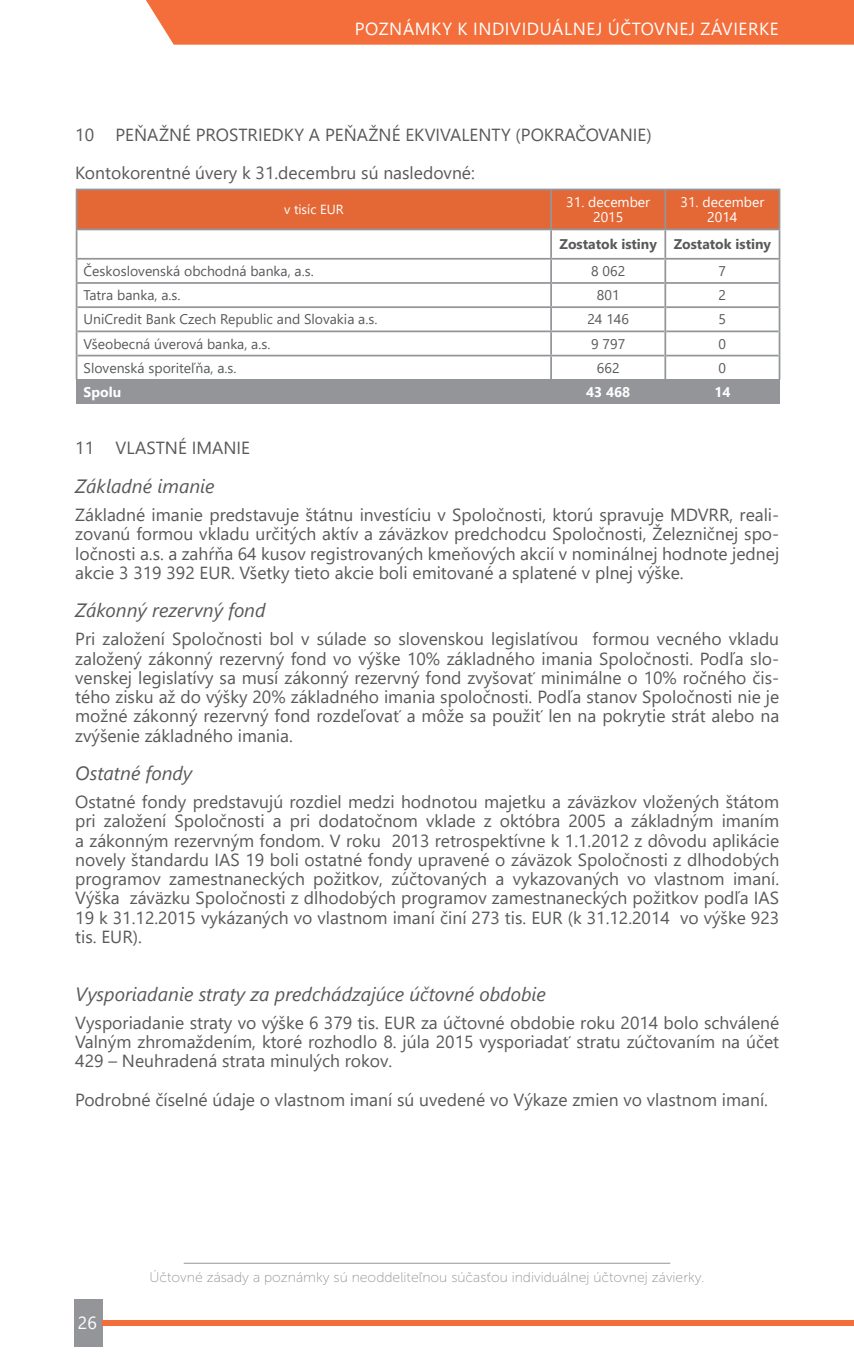
<style>
.page{position:relative;width:854px;height:1365px;background:#fff}
.page>*{position:absolute;margin:0;border:0;box-sizing:border-box;transform-origin:0 0}
.t1{font:italic 19.25px "Segoe UI";color:#58595b}
.t2{font:17.5px/19.2px "Segoe UI";color:#58595b;text-align:justify}
.t3{font:17.5px "Segoe UI";letter-spacing:.035em;color:#fff}
.t4{font:14px "Segoe UI";color:#58595b}
.t5{font:14px "Museo Sans 100";color:#939598}
.t6{font:14px/15.8px "Segoe UI";color:#fff;text-align:center}
.t7{font:700 14px "Segoe UI";color:#58595b}
.t8{font:700 14px "Segoe UI";color:#fff}
.t9{font:13.12px "Segoe UI";color:#fff}
</style>
<div class="page">
<hr style="left:184px;top:1262px;width:486px;height:1px;background:#939598">
<div style="left:146px;top:0;width:707px;height:45px;background:#f36e3a"></div>
<div style="left:74px;top:1298px;width:29px;height:48px;background:#939598"></div>
<div style="left:103px;top:1319px;width:750px;height:6px;background:#f36e3a"></div>
<div style="left:77px;top:189px;width:474px;height:40px;background:#e46836"></div>
<div style="left:552px;top:190px;width:226px;height:38px;background:#e46836"></div>
<div style="left:77px;top:380px;width:474px;height:24px;background:#939598"></div>
<div style="left:551px;top:380px;width:114px;height:24px;background:#939598"></div>
<div style="left:665px;top:380px;width:114px;height:24px;background:#939598"></div>
<hr style="left:550px;top:190px;width:2px;height:38px;background:#939598">
<hr style="left:550px;top:230px;width:2px;height:28px;background:#939598">
<hr style="left:778px;top:230px;width:2px;height:28px;background:#939598">
<hr style="left:550px;top:259px;width:2px;height:23px;background:#939598">
<hr style="left:550px;top:284px;width:2px;height:22px;background:#939598">
<hr style="left:550px;top:308px;width:2px;height:22px;background:#939598">
<hr style="left:550px;top:332px;width:2px;height:23px;background:#939598">
<hr style="left:550px;top:356px;width:2px;height:24px;background:#939598">
<hr style="left:778px;top:259px;width:2px;height:24px;background:#939598">
<hr style="left:778px;top:283px;width:2px;height:24px;background:#939598">
<hr style="left:778px;top:307px;width:2px;height:24px;background:#939598">
<hr style="left:778px;top:331px;width:2px;height:24px;background:#939598">
<hr style="left:778px;top:355px;width:2px;height:25px;background:#939598">
<hr style="left:664px;top:190px;width:2px;height:38px;background:#939598">
<hr style="left:76px;top:189px;width:475px;height:1px;background:#939598">
<hr style="left:76px;top:190px;width:1px;height:38px;background:#939598">
<hr style="left:551px;top:189px;width:114px;height:1px;background:#939598">
<hr style="left:665px;top:189px;width:115px;height:1px;background:#939598">
<hr style="left:778px;top:190px;width:2px;height:38px;background:#939598">
<hr style="left:76px;top:258px;width:475px;height:1px;background:#939598">
<hr style="left:551px;top:258px;width:113px;height:1px;background:#939598">
<hr style="left:664px;top:258px;width:116px;height:1px;background:#939598">
<hr style="left:664px;top:259px;width:2px;height:23px;background:#939598">
<hr style="left:77px;top:306px;width:474px;height:2px;background:#939598">
<hr style="left:551px;top:306px;width:113px;height:2px;background:#939598">
<hr style="left:77px;top:330px;width:474px;height:2px;background:#939598">
<hr style="left:551px;top:330px;width:113px;height:2px;background:#939598">
<hr style="left:77px;top:355px;width:474px;height:1px;background:#939598">
<hr style="left:551px;top:355px;width:113px;height:1px;background:#939598">
<hr style="left:666px;top:306px;width:112px;height:2px;background:#939598">
<hr style="left:666px;top:330px;width:112px;height:2px;background:#939598">
<hr style="left:666px;top:355px;width:112px;height:1px;background:#939598">
<hr style="left:76px;top:228px;width:475px;height:2px;background:#939598">
<hr style="left:551px;top:228px;width:113px;height:2px;background:#939598">
<hr style="left:664px;top:228px;width:116px;height:2px;background:#939598">
<hr style="left:664px;top:230px;width:2px;height:28px;background:#939598">
<hr style="left:76px;top:282px;width:475px;height:2px;background:#939598">
<hr style="left:551px;top:282px;width:113px;height:2px;background:#939598">
<svg style="left:76px;top:230px;width:1px;height:150px"></svg>
<hr style="left:664px;top:282px;width:114px;height:2px;background:#939598">
<hr style="left:664px;top:284px;width:2px;height:23px;background:#939598">
<hr style="left:664px;top:307px;width:2px;height:24px;background:#939598">
<hr style="left:664px;top:331px;width:2px;height:24px;background:#939598">
<hr style="left:664px;top:355px;width:2px;height:25px;background:#939598">
<p class="t3" style="left:355px;top:15px;width:425px">POZNÁMKY K INDIVIDUÁLNEJ ÚČTOVNEJ ZÁVIERKE</p>
<p class="t2" style="left:75px;top:124px;width:577px">10 PEŇAŽNÉ PROSTRIEDKY A PEŇAŽNÉ EKVIVALENTY (POKRAČOVANIE)</p>
<p class="t2" style="left:75px;top:163px;width:401px">Kontokorentné úvery k 31.decembru sú nasledovné:</p>
<p class="t9" style="left:284px;top:199px;width:61px">v tisíc EUR</p>
<p class="t6" style="left:566px;top:193px;width:85px">31. december<br>2015</p>
<p class="t6" style="left:680px;top:193px;width:85px">31. december<br>2014</p>
<p class="t7" style="left:559px;top:233px;width:213px">Zostatok istiny Zostatok istiny</p>
<p class="t4" style="left:84px;top:260px;width:231px">Československá obchodná banka, a.s.</p>
<p class="t4" style="left:591px;top:260px;width:36px">8 062</p>
<p class="t4" style="left:718px;top:260px;width:9px">7</p>
<p class="t4" style="left:84px;top:284px;width:98px">Tatra banka, a.s.</p>
<p class="t4" style="left:596px;top:284px;width:24px">801</p>
<p class="t4" style="left:718px;top:284px;width:9px">2</p>
<p class="t4" style="left:84px;top:308px;width:295px">UniCredit Bank Czech Republic and Slovakia a.s.</p>
<p class="t4" style="left:587px;top:308px;width:43px">24 146</p>
<p class="t4" style="left:718px;top:308px;width:9px">5</p>
<p class="t4" style="left:84px;top:332px;width:188px">Všeobecná úverová banka, a.s.</p>
<p class="t4" style="left:591px;top:332px;width:36px">9 797</p>
<p class="t4" style="left:718px;top:332px;width:9px">0</p>
<p class="t4" style="left:84px;top:356px;width:154px">Slovenská sporiteľňa, a.s.</p>
<p class="t4" style="left:596px;top:356px;width:24px">662</p>
<p class="t4" style="left:718px;top:356px;width:9px">0</p>
<p class="t8" style="left:84px;top:381px;width:39px">Spolu</p>
<p class="t8" style="left:586px;top:381px;width:46px">43 468</p>
<p class="t8" style="left:714px;top:381px;width:18px">14</p>
<p class="t2" style="left:75px;top:438px;width:176px">11 VLASTNÉ IMANIE</p>
<p class="t1" style="left:75px;top:470px;width:141px">Základné imanie</p>
<p class="t2" style="left:75px;top:505px;width:705px">Základné imanie predstavuje štátnu investíciu v Spoločnosti, ktorú spravuje MDVRR, reali&shy;zovanú formou vkladu určitých aktív a záväzkov predchodcu Spoločnosti, Železničnej spo&shy;ločnosti a.s. a zahŕňa 64 kusov registrovaných kmeňových akcií v nominálnej hodnote jednej akcie 3 319 392 EUR. Všetky tieto akcie boli emitované a splatené v plnej výške.</p>
<p class="t1" style="left:75px;top:595px;width:192px">Zákonný rezervný fond</p>
<p class="t2" style="left:75px;top:629px;width:705px">Pri založení Spoločnosti bol v súlade so slovenskou legislatívou formou vecného vkladu založený zákonný rezervný fond vo výške 10% základného imania Spoločnosti. Podľa slo&shy;venskej legislatívy sa musí zákonný rezervný fond zvyšovať minimálne o 10% ročného čis&shy;tého zisku až do výšky 20% základného imania spoločnosti. Podľa stanov Spoločnosti nie je možné zákonný rezervný fond rozdeľovať a môže sa použiť len na pokrytie strát alebo na zvýšenie základného imania.</p>
<p class="t1" style="left:75px;top:757px;width:118px">Ostatné fondy</p>
<p class="t2" style="left:75px;top:792px;width:705px">Ostatné fondy predstavujú rozdiel medzi hodnotou majetku a záväzkov vložených štátom pri založení Spoločnosti a pri dodatočnom vklade z októbra 2005 a základným imaním a zákonným rezervným fondom. V roku 2013 retrospektívne k 1.1.2012 z dôvodu aplikácie novely štandardu IAS 19 boli ostatné fondy upravené o záväzok Spoločnosti z dlhodobých programov zamestnaneckých požitkov, zúčtovaných a vykazovaných vo vlastnom imaní.<br>Výška záväzku Spoločnosti z dlhodobých programov zamestnaneckých požitkov podľa IAS 19 k 31.12.2015 vykázaných vo vlastnom imaní činí 273 tis. EUR (k 31.12.2014 vo výške 923 tis. EUR).</p>
<p class="t1" style="left:75px;top:978px;width:472px">Vysporiadanie straty za predchádzajúce účtovné obdobie</p>
<p class="t2" style="left:75px;top:1012px;width:705px">Vysporiadanie straty vo výške 6 379 tis. EUR za účtovné obdobie roku 2014 bolo schválené Valným zhromaždením, ktoré rozhodlo 8. júla 2015 vysporiadať stratu zúčtovaním na účet 429 – Neuhradená strata minulých rokov.</p>
<p class="t2" style="left:75px;top:1089px;width:694px">Podrobné číselné údaje o vlastnom imaní sú uvedené vo Výkaze zmien vo vlastnom imaní.</p>
<p class="t3" style="left:78px;top:1308px;width:21px">26</p>
<p class="t5" style="left:149px;top:1269px;width:556px">Účtovné zásady a poznámky sú neoddeliteľnou súčasťou individuálnej účtovnej závierky.</p>
</div>
